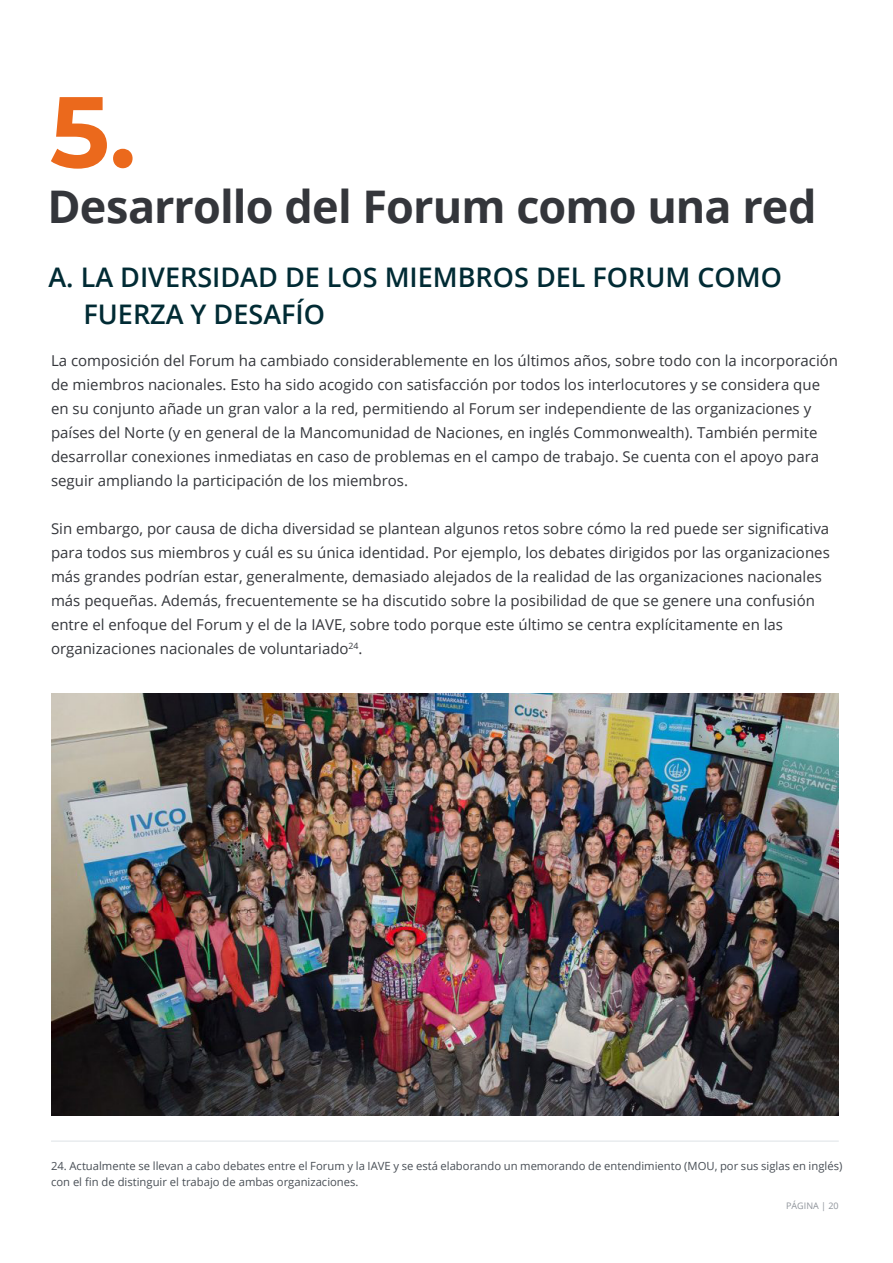
<style>
.page{position:relative;width:893px;height:1263px;background:#fff}
.page>*{position:absolute;margin:0;border:0;box-sizing:border-box;transform-origin:0 0}
.t1{font:700 100.5px "Montserrat";color:#eb691c}
.t2{font:700 45px "Open Sans";letter-spacing:-.02em;color:#34363b}
.t3{font:600 27px/37.5px "Open Sans";color:#012b34}
.t4{font:15px/24px "Open Sans";color:#34363b}
.t5{font:11.25px/16.5px "Open Sans";color:#494f56}
.t6{font:9px "Open Sans";color:#8f949b}
</style>
<div class="page">
<hr style="left:51px;top:1141px;width:788px;height:1px;background:#dde2e6">
<img style="left:51px;top:693px;width:788px;height:423px">
<h1 class="t1" style="left:50px;top:59px;width:88px">5.</h1>
<h2 class="t2" style="left:47px;top:175px;width:771px">Desarrollo del Forum como una red</h2>
<h3 class="t3" style="left:84px;top:258px;width:700px;text-indent:-35px">A. LA DIVERSIDAD DE LOS MIEMBROS DEL FORUM COMO<br>FUERZA Y DESAFÍO</h3>
<p class="t4" style="left:51px;top:348px;width:789px">La composición del Forum ha cambiado considerablemente en los últimos años, sobre todo con la incorporación de miembros nacionales. Esto ha sido acogido con satisfacción por todos los interlocutores y se considera que en su conjunto añade un gran valor a la red, permitiendo al Forum ser independiente de las organizaciones y países del Norte (y en general de la Mancomunidad de Naciones, en inglés Commonwealth). También permite desarrollar conexiones inmediatas en caso de problemas en el campo de trabajo. Se cuenta con el apoyo para seguir ampliando la participación de los miembros.</p>
<p class="t4" style="left:51px;top:516px;width:780px">Sin embargo, por causa de dicha diversidad se plantean algunos retos sobre cómo la red puede ser significativa para todos sus miembros y cuál es su única identidad. Por ejemplo, los debates dirigidos por las organizaciones más grandes podrían estar, generalmente, demasiado alejados de la realidad de las organizaciones nacionales más pequeñas. Además, frecuentemente se ha discutido sobre la posibilidad de que se genere una confusión entre el enfoque del Forum y el de la IAVE, sobre todo porque este último se centra explícitamente en las organizaciones nacionales de voluntariado<sup>24</sup>.</p>
<p class="t5" style="left:51px;top:1157px;width:793px">24. Actualmente se llevan a cabo debates entre el Forum y la IAVE y se está elaborando un memorando de entendimiento (MOU, por sus siglas en inglés) con el fin de distinguir el trabajo de ambas organizaciones.</p>
<p class="t6" style="left:786px;top:1199px;width:54px">PÁGINA | 20</p>
</div>
